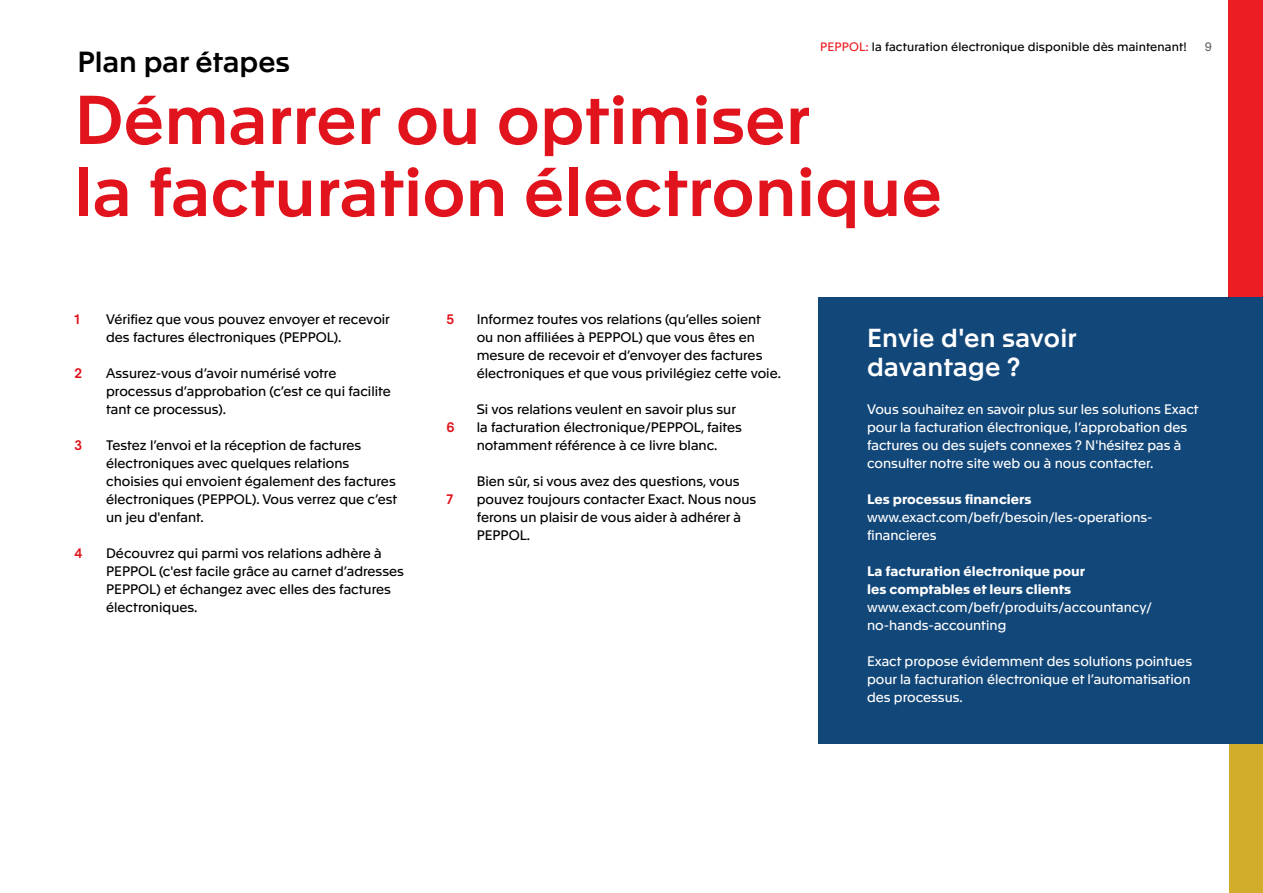
<style>
.page{position:relative;width:1263px;height:893px;background:#fff}
.page>*{position:absolute;margin:0;border:0;box-sizing:border-box;transform-origin:0 0}
.t1{font:500 67.5px/72px "Apax";color:#e1141d}
.t2{font:500 28.5px "Apax";color:#000}
.t3{font:500 25.5px/28.5px "Apax";letter-spacing:.01em;color:#fff}
.t4{font:13.5px/18px "Apax";color:#000}
.t5{font:13.5px/18px "Apax";color:#fff}
.t6{font:700 13.5px/18px "Apax";color:#fff}
.t7{font:500 13.5px "Apax";color:#e1141d}
.t8{font:12px "Apax";letter-spacing:.01em;color:#000}
.t9{font:12px "Apax";color:#636466}
.s1{color:#ed1d24}
</style>
<div class="page">
<div style="left:819px;top:298px;width:412px;height:446px;background:#124779"></div>
<div style="left:1228px;top:0;width:35px;height:298px;background:#ed1d24"></div>
<div style="left:1228px;top:298px;width:35px;height:446px;background:#124779"></div>
<div style="left:1228px;top:744px;width:35px;height:149px;background:#d2ac2b"></div>
<h2 class="t2" style="left:77px;top:41px;width:214px">Plan par étapes</h2>
<p class="t8" style="left:820px;top:38px;width:368px"><span class="s1">PEPPOL:</span> la facturation électronique disponible dès maintenant!</p>
<p class="t9" style="left:1205px;top:38px;width:9px">9</p>
<h1 class="t1" style="left:74px;top:79px;width:869px">Démarrer ou optimiser<br>la facturation électronique</h1>
<p class="t7" style="left:74px;top:309px;width:7px">1</p>
<p class="t7" style="left:74px;top:363px;width:9px">2</p>
<p class="t7" style="left:74px;top:435px;width:9px">3</p>
<p class="t7" style="left:74px;top:543px;width:10px">4</p>
<p class="t4" style="left:106px;top:309px;width:285px">Vérifiez que vous pouvez envoyer et recevoir des factures électroniques (PEPPOL).</p>
<p class="t4" style="left:106px;top:363px;width:286px">Assurez-vous d’avoir numérisé votre processus d’approbation (c’est ce qui facilite tant ce processus).</p>
<p class="t4" style="left:106px;top:435px;width:293px">Testez l’envoi et la réception de factures électroniques avec quelques relations choisies qui envoient également des factures électroniques (PEPPOL). Vous verrez que c’est un jeu d'enfant.</p>
<p class="t4" style="left:106px;top:543px;width:299px">Découvrez qui parmi vos relations adhère à PEPPOL (c'est facile grâce au carnet d’adresses PEPPOL) et échangez avec elles des factures électroniques.</p>
<p class="t7" style="left:446px;top:309px;width:9px">5</p>
<p class="t7" style="left:446px;top:417px;width:10px">6</p>
<p class="t7" style="left:446px;top:489px;width:8px">7</p>
<p class="t4" style="left:477px;top:309px;width:306px">Informez toutes vos relations (qu’elles soient ou non affiliées à PEPPOL) que vous êtes en mesure de recevoir et d’envoyer des factures électroniques et que vous privilégiez cette voie.</p>
<p class="t4" style="left:477px;top:399px;width:267px">Si vos relations veulent en savoir plus sur la facturation électronique/PEPPOL, faites notamment référence à ce livre blanc.</p>
<p class="t4" style="left:477px;top:471px;width:281px">Bien sûr, si vous avez des questions, vous pouvez toujours contacter Exact. Nous nous ferons un plaisir de vous aider à adhérer à PEPPOL.</p>
<h3 class="t3" style="left:867px;top:322px;width:211px">Envie d'en savoir davantage ?</h3>
<p class="t5" style="left:867px;top:399px;width:333px">Vous souhaitez en savoir plus sur les solutions Exact pour la facturation électronique, l’approbation des factures ou des sujets connexes ? N'hésitez pas à consulter notre site web ou à nous contacter.</p>
<p class="t6" style="left:867px;top:489px;width:166px">Les processus financiers</p>
<p class="t5" style="left:867px;top:507px;width:287px">www.exact.com/befr/besoin/les-operations&shy;financieres</p>
<p class="t6" style="left:867px;top:561px;width:220px">La facturation électronique pour les comptables et leurs clients</p>
<p class="t5" style="left:867px;top:597px;width:286px">www.exact.com/befr/produits/accountancy/ no-hands-accounting</p>
<p class="t5" style="left:867px;top:651px;width:326px;text-align:justify">Exact propose évidemment des solutions pointues pour la facturation électronique et l’automatisation des processus.</p>
</div>
